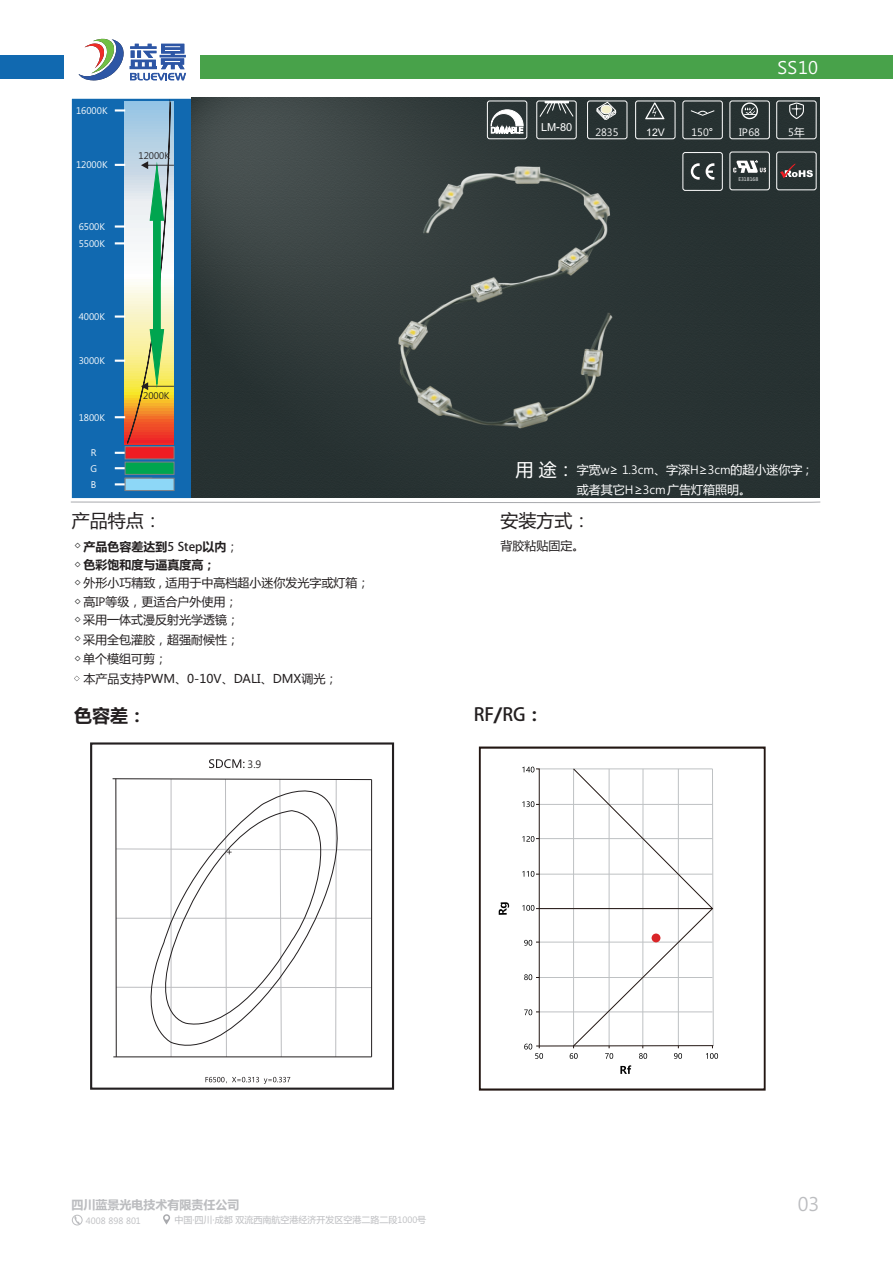
<style>
.page{position:relative;width:893px;height:1262px;background:#fff}
.page>*{position:absolute;margin:0;border:0;box-sizing:border-box;transform-origin:0 0}
.t1{font:19.5px "Malgun Gothic";color:#bcbdc0}
.t2{font:18px "Microsoft Ya Hei";color:#231f20}
.t3{font:700 18px "Adobe Fan Heiti Std";color:#231f20}
.t4{font:18px "Malgun Gothic";color:#fff}
.t5{font:700 18px "Microsoft Ya Hei";color:#231f20}
.t6{font:18px "Microsoft Ya Hei";color:#fff}
.t7{font:12px/18.5px "Microsoft Ya Hei";color:#231f20}
.t8{font:12px/19.5px "Microsoft Ya Hei";color:#fff}
.t9{font:700 12px "Microsoft Ya Hei";color:#bcbdc0}
.t10{font:10.95px "Arial";color:#fff}
.t11{font:10.5px "Malgun Gothic";color:#fff}
.t12{font:10.5px "Arial";color:#fff}
.t13{font:10.5px "Malgun Gothic";color:#231f20}
.t14{font:9.45px/15.5px "Malgun Gothic";color:#fff}
.t15{font:9.45px "Malgun Gothic";color:#231f20}
.t16{font:9px "Microsoft Ya Hei";color:#bcbdc0}
.t17{font:9px "Malgun Gothic";color:#bcbdc0}
.t18{font:5.25px "Malgun Gothic";color:#fff}
.s1{font-family:"Adobe Gothic Std";font-weight:700}
.s2{font-family:"Microsoft Ya Hei"}
.s3{font-family:"Malgun Gothic"}
.s4{color:#000}
.s5{font-weight:700}
.s6{font-family:"Adobe Fan Heiti Std";font-weight:700}
</style>
<div class="page">
<div style="left:71px;top:97px;width:124px;height:402px;background:#1169b0"></div>
<img style="left:192px;top:98px;width:628px;height:400px">
<div style="left:0;top:56px;width:64px;height:23px;background:#1169b0"></div>
<div style="left:200px;top:56px;width:693px;height:23px;background:#48a24a"></div>
<svg style="left:71px;top:501px;width:749px;height:2px"></svg>
<div style="left:776px;top:101px;width:40px;height:38px;border:1px solid #fff;border-radius:2px"></div>
<svg style="left:789px;top:103px;width:15px;height:16px"></svg>
<svg style="left:74px;top:1217px;width:6px;height:6px"></svg>
<svg style="left:163px;top:1214px;width:7px;height:10px"></svg>
<div style="left:72px;top:1215px;width:10px;height:10px;border:1px solid #bcbdc0;border-radius:50%"></div>
<svg style="left:79px;top:38px;width:107px;height:43px"></svg>
<div style="left:729px;top:101px;width:40px;height:38px;border:1px solid #fff;border-radius:2px"></div>
<svg style="left:741px;top:102px;width:17px;height:17px"></svg>
<div style="left:682px;top:101px;width:40px;height:38px;border:1px solid #fff;border-radius:2px"></div>
<svg style="left:690px;top:110px;width:24px;height:6px"></svg>
<div style="left:635px;top:101px;width:40px;height:38px;border:1px solid #fff;border-radius:2px"></div>
<svg style="left:645px;top:102px;width:19px;height:17px"></svg>
<div style="left:587px;top:101px;width:40px;height:38px;border:1px solid #fff;border-radius:2px"></div>
<svg style="left:596px;top:102px;width:20px;height:19px"></svg>
<div style="left:536px;top:101px;width:40px;height:38px;border:1px solid #fff;border-radius:2px"></div>
<svg style="left:539px;top:101px;width:34px;height:16px"></svg>
<svg style="left:116px;top:99px;width:58px;height:392px;background:#a6b6a4"></svg>
<div style="left:729px;top:152px;width:40px;height:38px;border:1px solid #fff;border-radius:2px"></div>
<svg style="left:733px;top:160px;width:33px;height:13px"></svg>
<svg style="left:780px;top:163px;width:32px;height:15px"></svg>
<div style="left:776px;top:152px;width:40px;height:38px;border:1px solid #fff;border-radius:2px"></div>
<svg style="left:690px;top:163px;width:24px;height:17px"></svg>
<div style="left:682px;top:152px;width:40px;height:38px;border:1px solid #fff;border-radius:2px"></div>
<svg style="left:205px;top:1076px;width:85px;height:8px"></svg>
<div style="left:90px;top:742px;width:304px;height:347px;border:2px solid #231f20"></div>
<svg style="left:209px;top:759px;width:35px;height:5px"></svg>
<svg style="left:131px;top:764px;width:215px;height:294px"></svg>
<svg style="left:112px;top:778px;width:260px;height:279px"></svg>
<hr style="left:539px;top:768px;width:173px;height:1px;background:#bec1c3">
<hr style="left:539px;top:804px;width:173px;height:1px;background:#bec1c3">
<hr style="left:539px;top:838px;width:173px;height:1px;background:#bec1c3">
<hr style="left:539px;top:874px;width:173px;height:1px;background:#bec1c3">
<hr style="left:539px;top:941px;width:173px;height:1px;background:#bec1c3">
<hr style="left:539px;top:977px;width:173px;height:1px;background:#bec1c3">
<hr style="left:539px;top:1011px;width:173px;height:1px;background:#bec1c3">
<hr style="left:536px;top:1045px;width:177px;height:1px;background:#221612">
<hr style="left:536px;top:908px;width:176px;height:1px;background:#221612">
<svg style="left:620px;top:1065px;width:11px;height:8px"></svg>
<svg style="left:569px;top:768px;width:149px;height:290px"></svg>
<svg style="left:498px;top:902px;width:11px;height:12px"></svg>
<svg style="left:522px;top:766px;width:21px;height:292px"></svg>
<div style="left:479px;top:746px;width:286px;height:344px;border:2px solid #221612"></div>
<svg style="left:74px;top:675px;width:6px;height:6px"></svg>
<div style="left:487px;top:101px;width:40px;height:38px;border:1px solid #fff;border-radius:2px"></div>
<svg style="left:490px;top:109px;width:33px;height:26px"></svg>
<p class="t14" style="left:76px;top:103px;width:33px">16000K</p>
<p class="t14" style="left:76px;top:158px;width:33px">12000K</p>
<p class="t14" style="left:79px;top:219px;width:28px">6500K</p>
<p class="t14" style="left:79px;top:236px;width:28px">5500K</p>
<p class="t14" style="left:79px;top:309px;width:28px">4000K</p>
<p class="t14" style="left:79px;top:354px;width:28px">3000K</p>
<p class="t14" style="left:79px;top:410px;width:28px">1800K</p>
<p class="t14" style="left:90px;top:446px;width:8px">R<br>G</p>
<p class="t14" style="left:91px;top:477px;width:7px">B</p>
<p class="t15" style="left:138px;top:151px;width:33px">12000K</p>
<p class="t15" style="left:143px;top:391px;width:28px">2000K</p>
<p class="t10" style="left:541px;top:123px;width:33px">LM<span class="s1">-</span>80</p>
<h2 class="t4" style="left:777px;top:60px;width:42px">SS10</h2>
<p class="t11" style="left:595px;top:127px;width:25px">2835</p>
<p class="t12" style="left:646px;top:128px;width:20px">12V</p>
<p class="t11" style="left:691px;top:127px;width:23px">150<span class="s2">°</span></p>
<p class="t11" style="left:739px;top:127px;width:22px">IP68</p>
<p class="t18" style="left:738px;top:177px;width:22px">E318168</p>
<p class="t11" style="left:788px;top:127px;width:18px">5<span class="s2">年</span></p>
<h2 class="t6" style="left:515px;top:462px;width:61px">用 途：</h2>
<p class="t8" style="left:576px;top:461px;width:234px">字宽<span class="s3">w</span>≥ <span class="s3">1.3cm</span>、字深<span class="s3">H</span>≥<span class="s3">3cm</span>的超小迷你字 ;或者其它<span class="s3">H</span>≥<span class="s3">3cm</span>广告灯箱照明。</p>
<h2 class="t2" style="left:72px;top:512px;width:91px">产品特点：</h2>
<h2 class="t2" style="left:500px;top:512px;width:91px">安装方式：</h2>
<p class="t7" style="left:74px;top:538px;width:297px"><span class="s4">◇</span> <span class="s5">产品色容差达到</span><span class="s6">5 Step</span><span class="s5">以内</span>；<br><span class="s4">◇</span> <span class="s5">色彩饱和度与逼真度高；<br></span><span class="s4">◇</span> 外形小巧精致 , 适用于中高档超小迷你发光字或灯箱；<span class="s4">◇</span> 高<span class="s3">IP</span>等级，更适合户外使用；<br><span class="s4">◇</span> 采用一体式漫反射光学透镜；</p>
<p class="t7" style="left:500px;top:538px;width:85px">背胶粘贴固定。</p>
<p class="t7" style="left:74px;top:630px;width:167px;line-height:19.6px"><span class="s4">◇</span> 采用全包灌胶，超强耐候性；<span class="s4">◇</span> 单个模组可剪；</p>
<p class="t7" style="left:84px;top:670px;width:255px">本产品支持PWM、0-10V、DALI、DMX调光；</p>
<h2 class="t5" style="left:74px;top:707px;width:74px">色容差：</h2>
<p class="t13" style="left:247px;top:759px;width:15px">3.9</p>
<h2 class="t3" style="left:473px;top:705px;width:71px">RF<span class="s2">/</span>RG<span class="s2">：</span></h2>
<p class="t9" style="left:71px;top:1199px;width:169px">四川蓝景光电技术有限责任公司</p>
<p class="t17" style="left:86px;top:1216px;width:56px">4008 898 801</p>
<p class="t16" style="left:174px;top:1216px;width:253px">中国·四川·成都 双流西南航空港经济开发区空港二路二段<span class="s3">1000</span>号</p>
<h1 class="t1" style="left:797px;top:1195px;width:23px">03</h1>
</div>
